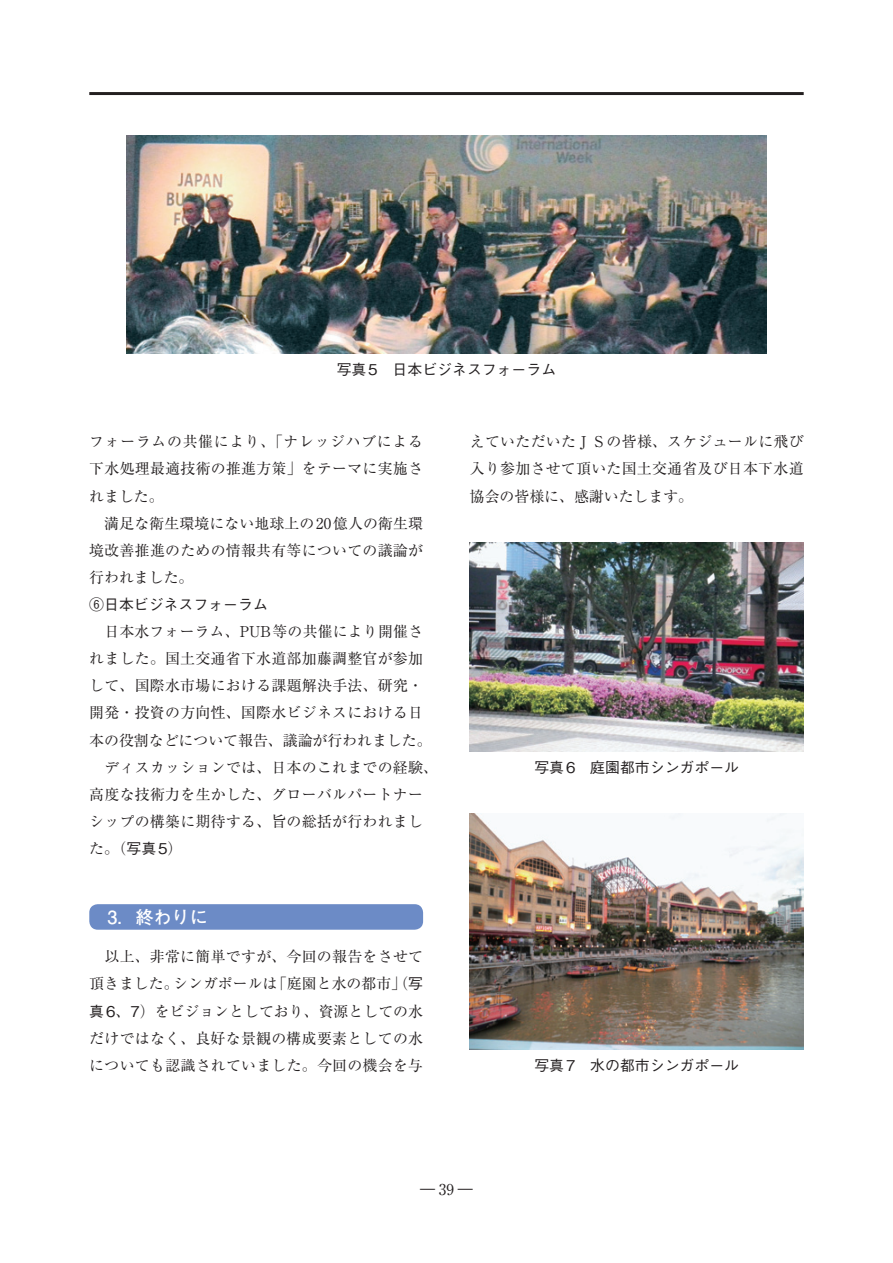
<style>
.page{position:relative;width:893px;height:1263px;background:#fff}
.page>*{position:absolute;margin:0;border:0;box-sizing:border-box;transform-origin:0 0}
.t1{font:700 18px "Futo Go B101 Pro";color:#fff}
.t2{font:15px "Ryumin Pro";color:#231f20}
.t3{font:14.85px/27.2px "Ryumin Pro";letter-spacing:.02em;color:#231f20}
.t4{font:500 14.85px "Gothic BBB Pro";color:#231f20}
.s1{font-family:"Gothic BBB Pro";font-weight:500}
</style>
<div class="page">
<hr style="left:89px;top:92px;width:715px;height:3px;background:#231f20">
<div style="left:89px;top:904px;width:334px;height:26px;background:#6c8bc6;border-radius:9px"></div>
<img style="left:127px;top:135px;width:639px;height:219px">
<img style="left:470px;top:543px;width:334px;height:208px">
<img style="left:470px;top:814px;width:334px;height:235px">
<p class="t4" style="left:337px;top:357px;width:221px">写真5　日本ビジネスフォーラム</p>
<p class="t3" style="left:89px;top:427px;width:335px">フォーラムの共催により、「ナレッジハブによる下水処理最適技術の推進方策」をテーマに実施されました。<br>　満足な衛生環境にない地球上の20億人の衛生環境改善推進のための情報共有等についての議論が行われました。</p>
<p class="t4" style="left:89px;top:592px;width:180px">⑥日本ビジネスフォーラム</p>
<p class="t3" style="left:89px;top:617px;width:350px">　日本水フォーラム、PUB等の共催により開催されました。国土交通省下水道部加藤調整官が参加して、国際水市場における課題解決手法、研究・開発・投資の方向性、国際水ビジネスにおける日本の役割などについて報告、議論が行われました。　ディスカッションでは、日本のこれまでの経験、高度な技術力を生かした、グローバルパートナーシップの構築に期待する、旨の総括が行われました。（<span class="s1">写真5</span>）</p>
<p class="t1" style="left:107px;top:902px;width:102px">3．終わりに</p>
<p class="t3" style="left:89px;top:942px;width:335px;text-align:justify">　以上、非常に簡単ですが、今回の報告をさせて頂きました。シンガポールは「庭園と水の都市」（<span class="s1">写真6</span>、<span class="s1">7</span>）をビジョンとしており、資源としての水だけではなく、良好な景観の構成要素としての水についても認識されていました。今回の機会を与</p>
<p class="t3" style="left:470px;top:427px;width:335px;text-align:justify">えていただいたＪＳの皆様、スケジュールに飛び入り参加させて頂いた国土交通省及び日本下水道協会の皆様に、感謝いたします。</p>
<p class="t4" style="left:534px;top:755px;width:206px">写真6　庭園都市シンガポール</p>
<p class="t4" style="left:534px;top:1053px;width:206px">写真7　水の都市シンガポール</p>
<p class="t2" style="left:420px;top:1178px;width:54px">―39―</p>
</div>
